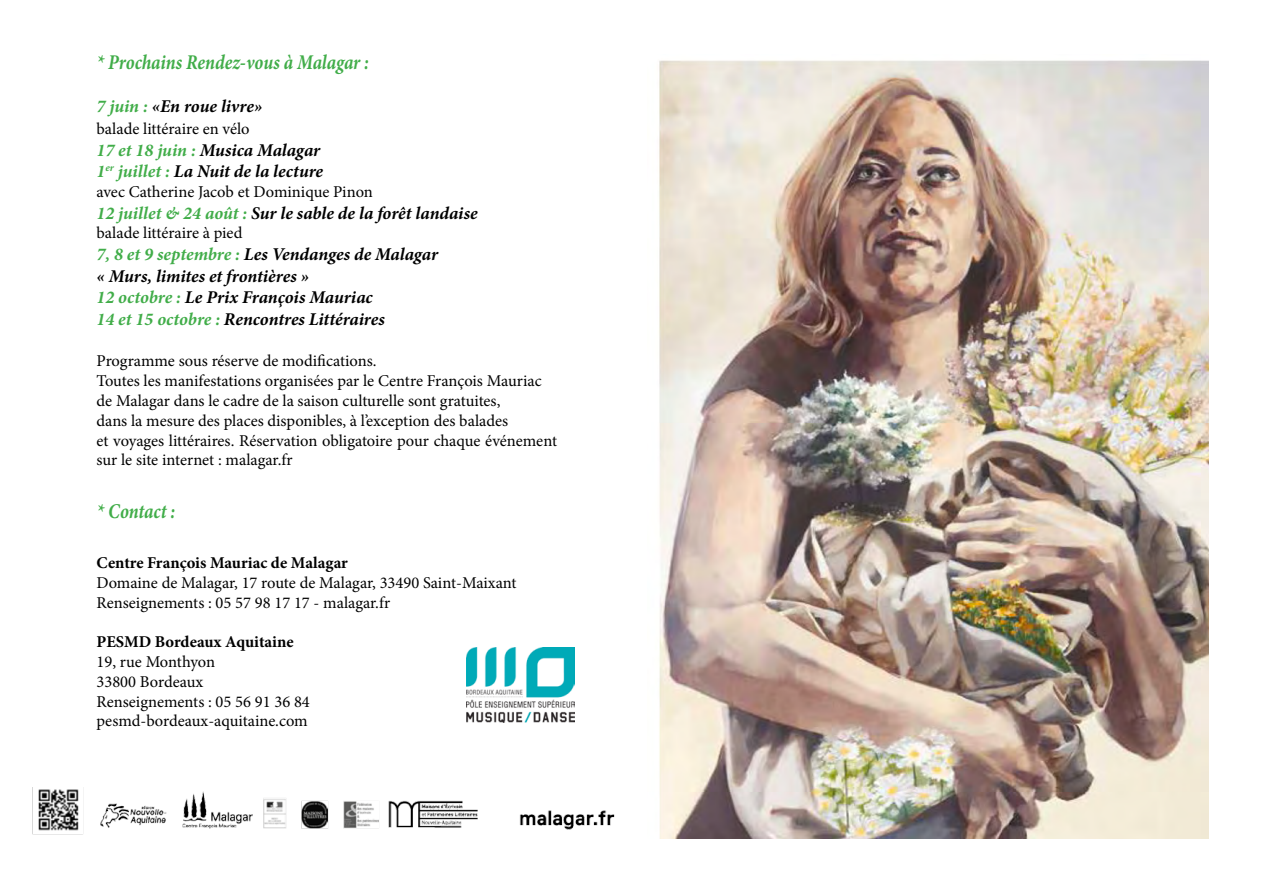
<style>
.page{position:relative;width:1263px;height:893px;background:#fff}
.page>*{position:absolute;margin:0;border:0;box-sizing:border-box;transform-origin:0 0}
.t1{font:italic 700 21px "Minion Pro";letter-spacing:-.005em;color:#41ad49;scale:.86 1}
.t2{font:italic 700 18px/21.6px "Minion Pro";letter-spacing:-.005em;color:#000}
.t3{font:16.5px/19.8px "Minion Pro";color:#000}
.t4{font:700 16.5px "Minion Pro";color:#000}
.s1{color:#41ad49}
</style>
<div class="page">
<img style="left:466px;top:647px;width:108px;height:75px">
<img style="left:32px;top:787px;width:583px;height:48px">
<img style="left:659px;top:60px;width:550px;height:779px">
<p class="t1" style="left:97px;top:48px;width:318px">* Prochains Rendez-vous à Malagar :</p>
<p class="t2" style="left:97px;top:96px;width:167px"><span class="s1">7 juin :</span> «En roue livre»</p>
<p class="t3" style="left:97px;top:119px;width:155px">balade littéraire en vélo</p>
<p class="t2" style="left:97px;top:139px;width:228px"><span class="s1">17 et 18 juin :</span> Musica Malagar<br><span class="s1">1</span><sup>er</sup> <span class="s1">juillet :</span> La Nuit de la lecture</p>
<p class="t3" style="left:97px;top:182px;width:278px">avec Catherine Jacob et Dominique Pinon</p>
<p class="t2" style="left:97px;top:202px;width:383px"><span class="s1">12 juillet &amp; 24 août :</span> Sur le sable de la forêt landaise</p>
<p class="t3" style="left:97px;top:223px;width:147px">balade littéraire à pied</p>
<p class="t2" style="left:97px;top:243px;width:343px"><span class="s1">7, 8 et 9 septembre :</span> Les Vendanges de Malagar « Murs, limites et frontières »<br><span class="s1">12 octobre :</span> Le Prix François Mauriac<br><span class="s1">14 et 15 octobre :</span> Rencontres Littéraires</p>
<p class="t3" style="left:97px;top:351px;width:462px">Programme sous réserve de modifications.<br>Toutes les manifestations organisées par le Centre François Mauriac de Malagar dans le cadre de la saison culturelle sont gratuites,<br>dans la mesure des places disponibles, à l’exception des balades<br>et voyages littéraires. Réservation obligatoire pour chaque événement sur le site internet : malagar.fr</p>
<p class="t1" style="left:97px;top:496px;width:93px">* Contact :</p>
<p class="t4" style="left:97px;top:551px;width:253px">Centre François Mauriac de Malagar</p>
<p class="t3" style="left:97px;top:573px;width:422px">Domaine de Malagar, 17 route de Malagar, 33490 Saint-Maixant<br>Renseignements : 05 57 98 17 17 - malagar.fr</p>
<p class="t4" style="left:97px;top:630px;width:199px">PESMD Bordeaux Aquitaine</p>
<p class="t3" style="left:97px;top:652px;width:215px">19, rue Monthyon<br>33800 Bordeaux<br>Renseignements : 05 56 91 36 84 pesmd-bordeaux-aquitaine.com</p>
</div>
